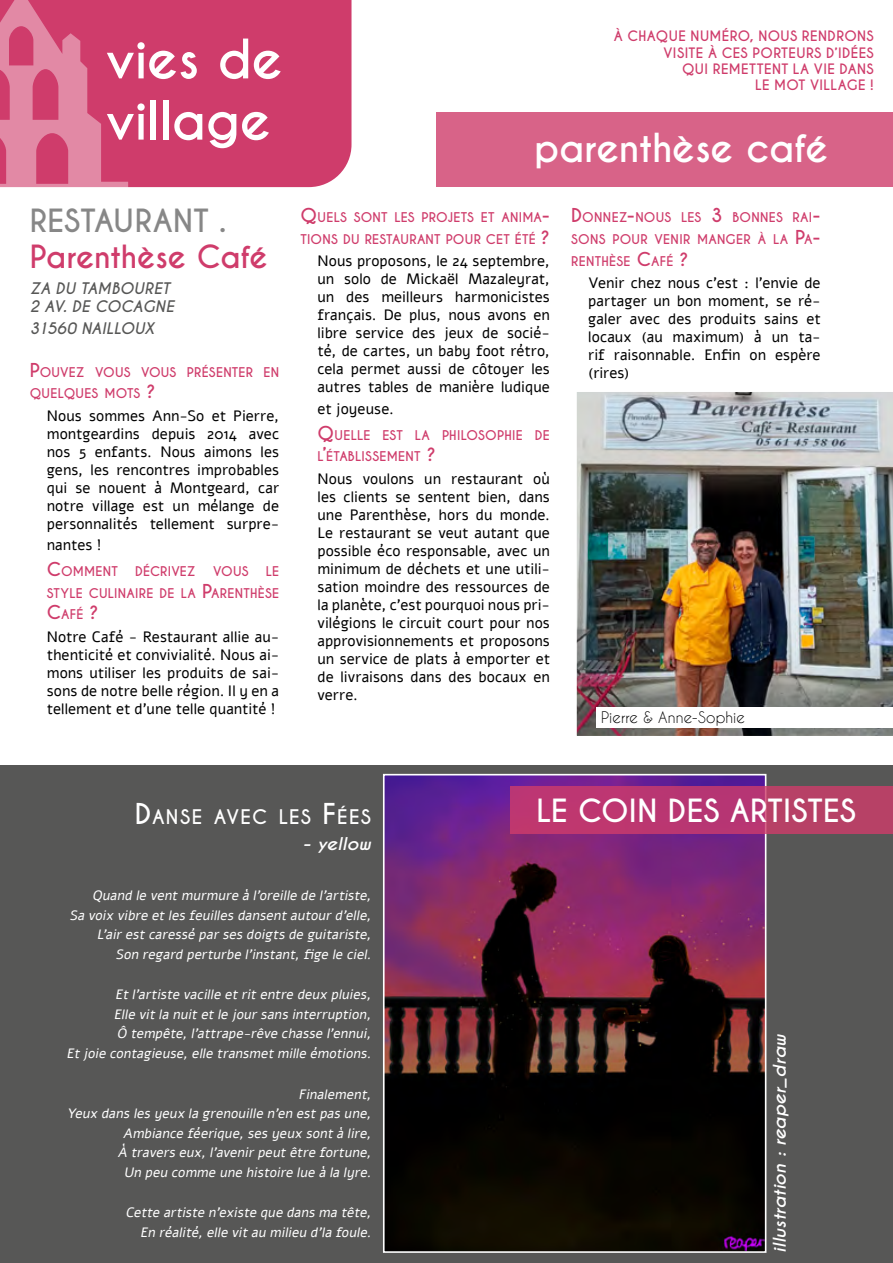
<style>
.page{position:relative;width:893px;height:1263px;background:#fff}
.page>*{position:absolute;margin:0;border:0;box-sizing:border-box;transform-origin:0 0}
.t1{font:700 51px/61.2px "Caviar Dreams";letter-spacing:-.015em;color:#fff}
.t2{font:700 37.5px "Caviar Dreams";letter-spacing:-.015em;color:#fff}
.t3{font:700 30px "Caviar Dreams";letter-spacing:.005em;color:#fff}
.t4{font:700 30px "Caviar Dreams";letter-spacing:-.015em;color:#cf3c6b}
.t5{font:700 30px "Caviar Dreams";letter-spacing:.01em;color:#878787}
.t6{font:700 18.9px "Caviar Dreams";letter-spacing:.065em;color:#fff}
.t7{font:italic 700 16.5px "Caviar Dreams";letter-spacing:-.01em;color:#fff;scale:1.1 1}
.t8{font:15px/18px "Alef";color:#000;text-align:justify}
.t9{font:italic 700 15px/18px "Caviar Dreams";letter-spacing:.01em;color:#575756}
.t10{font:15px "Caviar Dreams";letter-spacing:.005em;color:#000}
.t11{font:italic 13.5px/19.5px "Alef";color:#fff;text-align:right}
.t12{font:700 13.5px/16.2px "Caviar Dreams";letter-spacing:.03em;color:#cf3c6b;text-align:right}
.t13{font:700 12.6px/21.6px "Caviar Dreams";letter-spacing:.02em;color:#cf3c6b}
.s1{font-size:18px}
.s2{font-size:27px}
</style>
<div class="page">
<div style="left:0;top:765px;width:893px;height:498px;background:#575756"></div>
<div style="left:128px;top:0;width:223px;height:187px;background:#cf3c6b"></div>
<svg style="left:0;top:0;width:128px;height:188px;background:#d76086"></svg>
<img style="left:576px;top:392px;width:317px;height:344px">
<div style="left:597px;top:707px;width:296px;height:20px;background:#fff"></div>
<img style="left:386px;top:777px;width:377px;height:473px">
<div style="left:383px;top:774px;width:383px;height:479px;border:2px solid #fff"></div>
<div style="left:510px;top:786px;width:383px;height:48px;background:#b73770"></div>
<div style="left:436px;top:113px;width:457px;height:74px;background:#d86388"></div>
<h1 class="t1" style="left:106px;top:30px;width:179px">vies de village</h1>
<h3 class="t5" style="left:30px;top:202px;width:189px">RESTAURANT .</h3>
<h3 class="t4" style="left:30px;top:238px;width:240px">Parenthèse Café</h3>
<p class="t9" style="left:30px;top:280px;width:146px">ZA DU TAMBOURET<br>2 AV. DE COCAGNE</p>
<p class="t9" style="left:30px;top:320px;width:126px">31560 NAILLOUX</p>
<p class="t13" style="left:30px;top:362px;width:251px"><span class="s1">P</span>OUVEZ VOUS VOUS PRÉSENTER EN<br>QUELQUES MOTS <span class="s1">?</span></p>
<p class="t8" style="left:47px;top:407px;width:234px">Nous sommes Ann-So et Pierre, montgeardins depuis 2014 avec nos 5 enfants. Nous aimons les gens, les rencontres improbables qui se nouent à Montgeard, car notre village est un mélange de personnalités tellement surpre-</p>
<p class="t8" style="left:47px;top:536px;width:56px">nantes !</p>
<p class="t13" style="left:47px;top:561px;width:73px"><span class="s1">C</span>OMMENT</p>
<p class="t13" style="left:135px;top:561px;width:62px">DÉCRIVEZ</p>
<p class="t13" style="left:213px;top:561px;width:37px">VOUS</p>
<p class="t13" style="left:47px;top:561px;width:234px;text-align:justify;text-indent:219px">LE STYLE CULINAIRE DE LA <span class="s1">P</span>ARENTHÈSE <span class="s1">C</span>AFÉ <span class="s1">?</span></p>
<p class="t8" style="left:47px;top:627px;width:234px">Notre Café - Restaurant allie au&shy;thenticité et convivialité. Nous ai&shy;mons utiliser les produits de sai&shy;sons de notre belle région. Il y en a tellement et d’une telle quantité !</p>
<p class="t12" style="left:614px;top:29px;width:261px">À CHAQUE NUMÉRO, NOUS RENDRONS<br>VISITE À CES PORTEURS D’IDÉES<br>QUI REMETTENT LA VIE DANS<br>LE MOT VILLAGE !</p>
<h2 class="t2" style="left:534px;top:126px;width:296px">parenthèse café</h2>
<p class="t13" style="left:300px;top:207px;width:251px"><span class="s1">Q</span> UELS SONT LES PROJETS ET ANIMA<span class="s1">-<br></span>TIONS DU RESTAURANT POUR CET ÉTÉ <span class="s1">?</span></p>
<p class="t8" style="left:317px;top:252px;width:234px">Nous proposons, le 24 septembre, un solo de Mickaël Mazaleyrat, un des meilleurs harmonicistes français. De plus, nous avons en libre service des jeux de socié&shy;té, de cartes, un baby foot rétro, cela permet aussi de côtoyer les autres tables de manière ludique</p>
<p class="t8" style="left:317px;top:400px;width:78px">et joyeuse.</p>
<p class="t13" style="left:317px;top:425px;width:234px"><span class="s1">Q</span>UELLE EST LA PHILOSOPHIE DE<br>L<span class="s1">’</span>ÉTABLISSEMENT <span class="s1">?</span></p>
<p class="t8" style="left:317px;top:469px;width:234px">Nous voulons un restaurant où les clients se sentent bien, dans une Parenthèse, hors du monde.<br>Le restaurant se veut autant que possible éco responsable, avec un minimum de déchets et une utili&shy;sation moindre des ressources de la planète, c’est pourquoi nous pri&shy;vilégions le circuit court pour nos approvisionnements et proposons un service de plats à emporter et de livraisons dans des bocaux en verre.</p>
<p class="t13" style="left:571px;top:207px;width:251px;text-align:justify"><span class="s1">D</span>ONNEZ<span class="s1">-</span>NOUS LES <span class="s1">3</span> BONNES RAI<span class="s1">-</span>SONS POUR VENIR MANGER À LA <span class="s1">P</span>A<span class="s1">-</span>RENTHÈSE <span class="s1">C</span>AFÉ <span class="s1">?</span></p>
<p class="t8" style="left:588px;top:274px;width:234px">Venir chez nous c’est : l’envie de partager un bon moment, se ré&shy;galer avec des produits sains et locaux (au maximum) à un ta&shy;rif raisonnable. Enfin on espère (rires)</p>
<p class="t10" style="left:601px;top:708px;width:146px">Pierre &amp; Anne-Sophie</p>
<p class="t6" style="left:135px;top:805px;width:238px"><span class="s2">D</span>ANSE AVEC LES <span class="s2">F</span> ÉES</p>
<p class="t7" style="left:303px;top:834px;width:64px">- yellow</p>
<p class="t11" style="left:69px;top:886px;width:306px">Quand le ventmurmure à l’oreille de l’artiste,<br>Sa voix vibre etles feuilles dansentautourd’elle, L’airestcaressé parses doigts de guitariste, Son regard perturbe l’instant,fige le ciel.</p>
<p class="t11" style="left:67px;top:985px;width:309px">Etl’artiste vacille etritentre deux pluies,<br>Elle vitla nuitetle joursans interruption,<br>Ô tempête,l’attrape-rêve chasse l’ennui,<br>Etjoie contagieuse,elle transmetmille émotions.</p>
<p class="t11" style="left:67px;top:1084px;width:309px">Finalement,<br>Yeux dans les yeux la grenouille n’en estpas une, Ambiance féerique,ses yeux sontà lire,<br>À travers eux,l’avenirpeutêtre fortune,<br>Un peu comme une histoire lue à la lyre.</p>
<p class="t11" style="left:125px;top:1203px;width:250px">Cette artiste n’existe que dans ma tête,<br>En réalité,elle vitau milieu d’la foule.</p>
<h3 class="t3" style="left:536px;top:792px;width:321px">LE COIN DES ARTISTES</h3>
<p class="t7" style="left:770px;top:1253px;width:200px;rotate:-90deg">illustration : reaper_draw</p>
</div>
